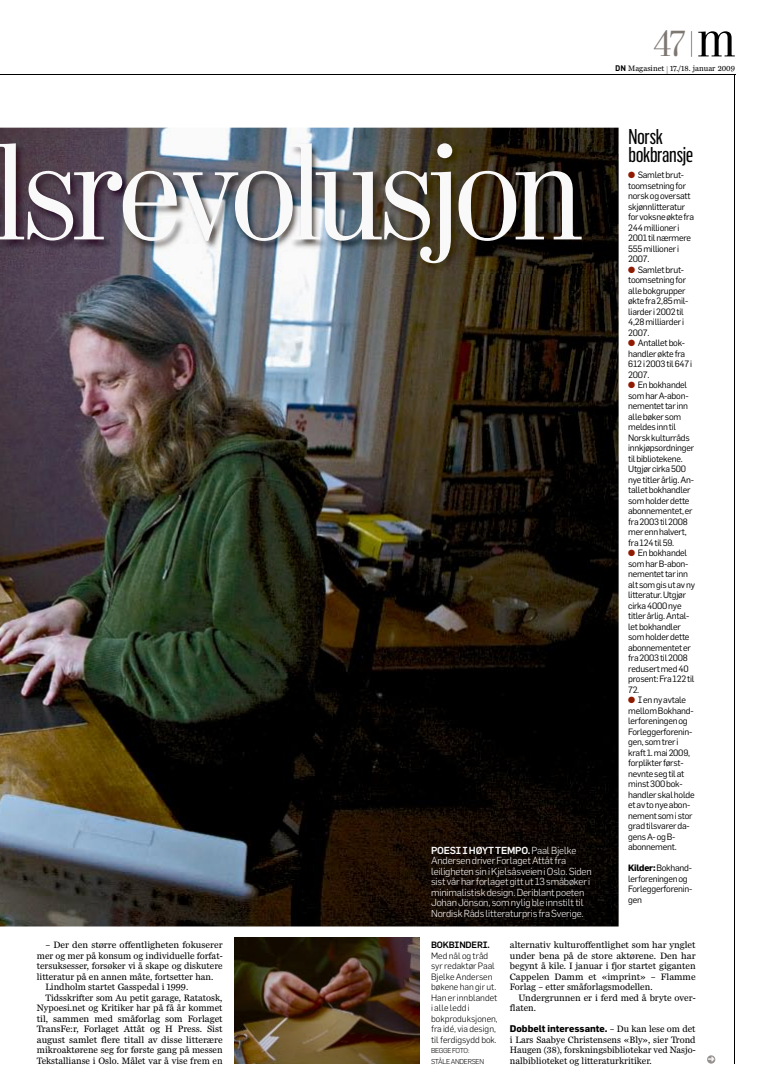
<style>
.page{position:relative;width:772px;height:1092px;background:#fff}
.page>*{position:absolute;margin:0;border:0;box-sizing:border-box;transform-origin:0 0}
.t1{font:136px "Globe Madison Titling Roman";letter-spacing:-.04em;color:#faf9fa}
.t2{font:36px "Globe Madison Titling Roman";color:#7d7772}
.t3{font:30px "Miller Daily Two";color:#000;scale:.25 1}
.t4{font:21px/18px "Flama Condensed Basic";letter-spacing:-.035em;color:#000}
.t5{font:300 10px/10.5px "Flama";letter-spacing:-.015em;color:#faf9fa}
.t6{font:9.5px/10.5px "Miller Daily Two";color:#000;text-align:justify}
.t7{font:700 9.5px "Flama";color:#000}
.t8{font:9px/10.5px "Flama";letter-spacing:-.025em;color:#000}
.t9{font:300 9px/10.5px "Flama";color:#000}
.t10{font:500 9px "Flama";letter-spacing:-.02em;color:#000}
.t11{font:8px "Miller Daily Two";color:#000}
.t12{font:300 7px/10.5px "Flama";letter-spacing:-.035em;color:#000}
.s1{font-family:"Globe Madison Titling Roman";font-size:50px}
.s2{font-weight:500}
.s3{font-family:"DIN";font-weight:700}
.s4{font-size:10px}
.s5{font-weight:700}
.s6{font-family:"Miller Daily Two";font-weight:400}
</style>
<div class="page">
<hr style="left:0;top:74px;width:734px;height:1px;background:#000">
<hr style="left:734px;top:74px;width:1px;height:989px;background:#000">
<img style="left:0;top:128px;width:618px;height:798px">
<img style="left:0;top:140px;width:591px;height:133px">
<img style="left:234px;top:937px;width:185px;height:126px">
<svg style="left:706px;top:1055px;width:8px;height:8px"></svg>
<svg style="left:707px;top:1056px;width:7px;height:5px"></svg>
<h2 class="t2" style="left:653px;top:24px;width:34px">47</h2>
<h3 class="t3" style="left:690px;top:26px;width:179px">| <span class="s1">m</span></h3>
<h1 class="t1" style="left:-6px;top:117px;width:589px">lsrevolusjon</h1>
<p class="t5" style="left:431px;top:844px;width:162px"><span class="s2">POESI I HØYTTEMPO.</span> Paal Bjelke Andersen driver Forlaget Attåt fra leiligheten sin i Kjelsåsveien i Oslo. Siden sist vår har forlaget gitt ut 13 småbøker i minimalistisk design. Deriblant poeten Johan Jönson, som nylig ble innstilt til Nordisk Råds litteraturpris fra Sverige.</p>
<p class="t11" style="left:614px;top:64px;width:121px"><span class="s3">DN</span> Magasinet <span class="s4">|</span> 17./18. januar 2009</p>
<h3 class="t4" style="left:627px;top:127px;width:67px">Norsk bokbransje</h3>
<p class="t8" style="left:627px;top:169px;width:67px;text-indent:10px">Samlet brut&shy;toomsetning for norsk og oversatt skjønnlitteratur for voksne økte fra<br>244 millioner i<br>2001 til nærmere<br>555 millioner i<br>2007.</p>
<p class="t8" style="left:627px;top:264px;width:62px;text-indent:10px">Samlet brut&shy;toomsetning for alle bokgrupper økte fra 2,85 mil&shy;liarder i 2002 til<br>4,28 milliarder i<br>2007.</p>
<p class="t8" style="left:627px;top:337px;width:65px;text-indent:10px">Antallet bok&shy;handler økte fra<br>612 i 2003 til 647 i<br>2007.</p>
<p class="t8" style="left:627px;top:379px;width:67px;text-indent:10px">En bokhandel som har A-abon&shy;nementet tar inn alle bøker som meldes inn til<br>Norsk kulturråds innkjøpsordninger til bibliotekene.<br>Utgjør cirka 500 nye titler årlig. An&shy;tallet bokhandler som holder dette abonnementet, er fra 2003 til 2008 mer enn halvert, fra 124 til 59.</p>
<p class="t8" style="left:627px;top:547px;width:68px;text-indent:10px">En bokhandel som har B-abon&shy;nementet tar inn alt som gis ut av ny litteratur. Utgjør cirka 4000 nye titler årlig. Antal&shy;let bokhandler som holder dette abonnementet er fra 2003 til 2008 redusert med 40 prosent: Fra 122 til<br>72.</p>
<p class="t8" style="left:627px;top:694px;width:68px;text-indent:10px">I en ny avtale mellom Bokhand&shy;lerforeningen og<br>Forleggerforenin&shy;gen, som trer i kraft 1. mai 2009, forplikter først&shy;nevnte seg til at minst 300 bok&shy;handler skal holde et av to nye abon&shy;nement som i stor grad tilsvarer da&shy;gens A-og B&shy;abonnement.</p>
<p class="t8" style="left:627px;top:862px;width:66px"><span class="s5">Kilder:</span>Bokhand&shy;lerforeningen og<br>Forleggerforenin&shy;gen</p>
<p class="t6" style="left:45px;top:939px;width:179px">– Der den større offentligheten fokuserer</p>
<p class="t6" style="left:37px;top:949px;width:187px">mer og mer på konsum og individuelle forfat-</p>
<p class="t6" style="left:37px;top:960px;width:187px">tersuksesser, forsøker vi å skape og diskutere</p>
<p class="t6" style="left:37px;top:970px;width:178px">litteratur på en annen måte, fortsetter han.</p>
<p class="t6" style="left:45px;top:981px;width:144px">Lindholm startet Gasspedal i 1999.</p>
<p class="t6" style="left:45px;top:991px;width:178px">Tidsskrifter som Au petit garage, Ratatosk,</p>
<p class="t6" style="left:37px;top:1002px;width:187px">Nypoesi.net og Kritiker har på få år kommet</p>
<p class="t6" style="left:37px;top:1012px;width:187px">til, sammen med småforlag som Forlaget</p>
<p class="t6" style="left:37px;top:1023px;width:187px">TransFe:r, Forlaget Attåt og H Press. Sist</p>
<p class="t6" style="left:37px;top:1033px;width:187px">august samlet flere titall av disse litterære</p>
<p class="t6" style="left:37px;top:1044px;width:187px">mikroaktørene seg for første gang på messen</p>
<p class="t6" style="left:37px;top:1054px;width:187px">Tekstallianse i Oslo. Målet var å vise frem en</p>
<p class="t10" style="left:431px;top:939px;width:60px">BOKBINDERI.</p>
<p class="t9" style="left:431px;top:949px;width:68px">Med nål og tråd syr redaktør Paal<br>Bjelke Andersen bøkene han gir ut.<br>Han er innblandet i alle ledd i bokproduksjonen, fra idé, via design, til ferdigsydd bok.</p>
<p class="t12" style="left:431px;top:1045px;width:55px">BEGGE FOTO:<br>STÅLE ANDERSEN</p>
<p class="t6" style="left:509px;top:939px;width:187px">alternativ kulturoffentlighet som har ynglet under bena på de store aktørene. Den har begynt å kile. I januar i fjor startet giganten Cappelen Damm et «imprint» – Flamme Forlag – etter småforlagsmodellen.</p>
<p class="t6" style="left:509px;top:991px;width:187px;text-indent:9px">Undergrunnen er i ferd med å bryte over&shy;flaten.</p>
<p class="t7" style="left:509px;top:1022px;width:187px">Dobbelt interessante. <span class="s6">– Du kan lese om det</span></p>
<p class="t6" style="left:509px;top:1033px;width:187px">i Lars Saabye Christensens «Bly», sier Trond Haugen (38), forskningsbibliotekar ved Nasjo&shy;nalbiblioteket og litteraturkritiker.</p>
</div>
